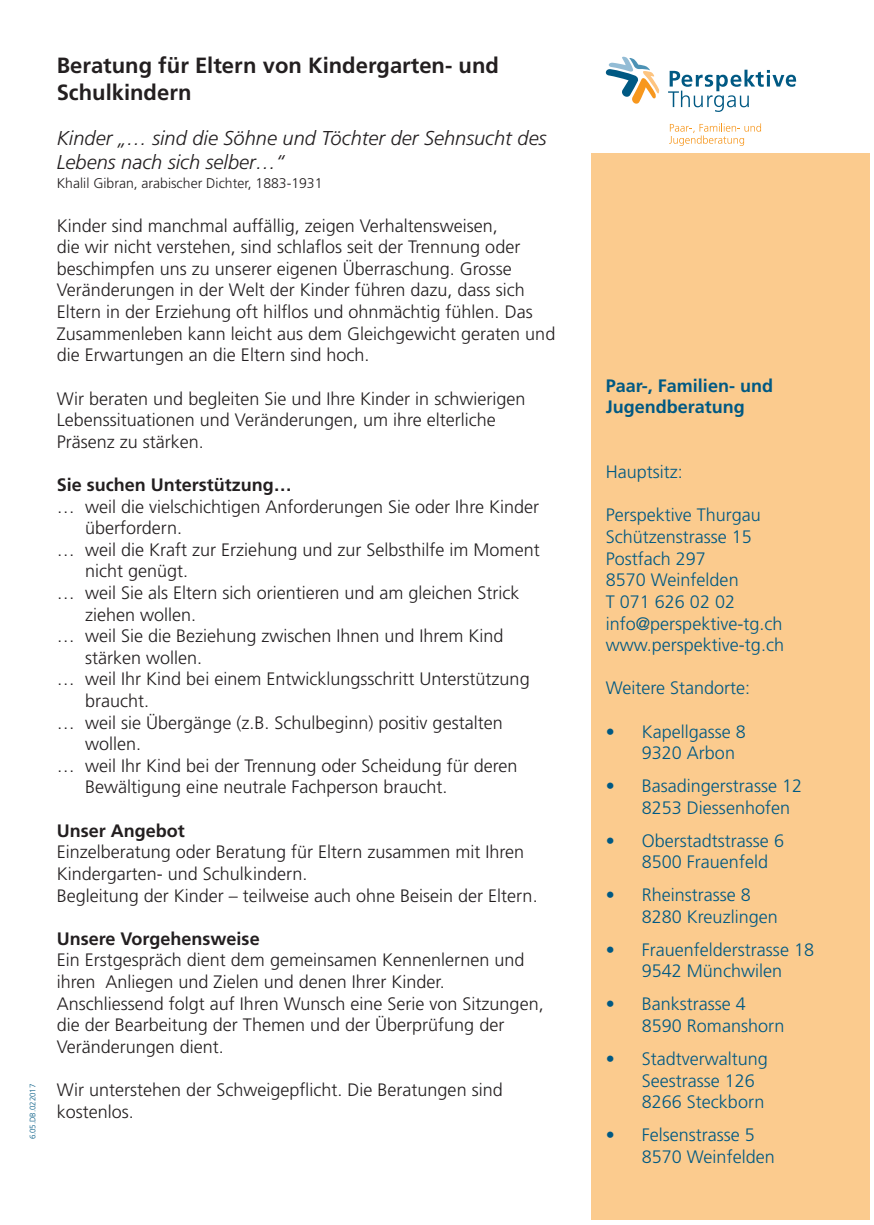
<style>
.page{position:relative;width:874px;height:1225px;background:#fff}
.page>*{position:absolute;margin:0;border:0;box-sizing:border-box;transform-origin:0 0}
.t1{font:700 22px/26.4px "Frutiger LT Std";color:#231f20}
.t2{font:italic 300 20px/24px "Frutiger LT Std";color:#231f20}
.t3{font:300 18px/21.6px "Frutiger LT Std";color:#231f20}
.t4{font:300 18px/21.6px "Frutiger";color:#005983}
.t5{font:700 18px "Frutiger LT Std";color:#231f20}
.t6{font:700 18px/21.6px "Frutiger";color:#005983}
.t7{font:300 14px "Frutiger LT Std";color:#231f20}
.t8{font:300 8px "Frutiger";letter-spacing:-.01em;color:#005983}
</style>
<div class="page">
<div style="left:591px;top:153px;width:277px;height:1066px;background:#fbcb8e"></div>
<svg style="left:669px;top:123px;width:91px;height:23px"></svg>
<svg style="left:605px;top:57px;width:54px;height:47px"></svg>
<svg style="left:668px;top:70px;width:127px;height:42px"></svg>
<p class="t8" style="left:28px;top:1139px;width:57px;rotate:-90deg">6.05.DB.022017</p>
<p class="t1" style="left:57px;top:52px;width:443px">Beratung für Eltern von Kindergarten- und<br>Schulkindern</p>
<p class="t2" style="left:57px;top:127px;width:491px">Kinder „… sind die Söhne und Töchter der Sehnsucht des<br>Lebens nach sich selber…“</p>
<p class="t7" style="left:57px;top:176px;width:267px">Khalil Gibran, arabischer Dichter, 1883-1931</p>
<p class="t3" style="left:57px;top:215px;width:500px">Kinder sind manchmal auffällig, zeigen Verhaltensweisen,<br>die wir nicht verstehen, sind schlaflos seit der Trennung oder beschimpfen uns zu unserer eigenen Überraschung. Grosse Veränderungen in der Welt der Kinder führen dazu, dass sich Eltern in der Erziehung oft hilflos und ohnmächtig fühlen. Das Zusammenleben kann leicht aus dem Gleichgewicht geraten und die Erwartungen an die Eltern sind hoch.</p>
<p class="t3" style="left:57px;top:388px;width:470px">Wir beraten und begleiten Sie und Ihre Kinder in schwierigen<br>Lebenssituationen und Veränderungen, um ihre elterliche<br>Präsenz zu stärken.</p>
<p class="t5" style="left:57px;top:474px;width:237px">Sie suchen Unterstützung…</p>
<p class="t3" style="left:57px;top:496px;width:483px">… weil die vielschichtigen Anforderungen Sie oder Ihre Kinder</p>
<p class="t3" style="left:85px;top:517px;width:99px">überfordern.</p>
<p class="t3" style="left:57px;top:539px;width:484px">… weil die Kraft zur Erziehung und zur Selbsthilfe im Moment</p>
<p class="t3" style="left:85px;top:560px;width:105px">nicht genügt.</p>
<p class="t3" style="left:57px;top:582px;width:464px">… weil Sie als Eltern sich orientieren und am gleichen Strick</p>
<p class="t3" style="left:85px;top:604px;width:113px">ziehen wollen.</p>
<p class="t3" style="left:57px;top:625px;width:448px">… weil Sie die Beziehung zwischen Ihnen und Ihrem Kind</p>
<p class="t3" style="left:85px;top:647px;width:119px">stärken wollen.</p>
<p class="t3" style="left:57px;top:668px;width:474px">… weil Ihr Kind bei einem Entwicklungsschritt Unterstützung</p>
<p class="t3" style="left:85px;top:690px;width:66px">braucht.</p>
<p class="t3" style="left:57px;top:712px;width:447px">… weil sie Übergänge (z.B. Schulbeginn) positiv gestalten</p>
<p class="t3" style="left:85px;top:733px;width:58px">wollen.</p>
<p class="t3" style="left:57px;top:755px;width:462px">… weil Ihr Kind bei der Trennung oder Scheidung für deren</p>
<p class="t3" style="left:85px;top:776px;width:364px">Bewältigung eine neutrale Fachperson braucht.</p>
<p class="t5" style="left:57px;top:820px;width:129px">Unser Angebot</p>
<p class="t3" style="left:57px;top:841px;width:482px">Einzelberatung oder Beratung für Eltern zusammen mit Ihren<br>Kindergarten- und Schulkindern.<br>Begleitung der Kinder – teilweise auch ohne Beisein der Eltern.</p>
<p class="t5" style="left:57px;top:928px;width:204px">Unsere Vorgehensweise</p>
<p class="t3" style="left:57px;top:949px;width:488px">Ein Erstgespräch dient dem gemeinsamen Kennenlernen und ihren Anliegen und Zielen und denen Ihrer Kinder.<br>Anschliessend folgt auf Ihren Wunsch eine Serie von Sitzungen, die der Bearbeitung der Themen und der Überprüfung der Veränderungen dient.</p>
<p class="t3" style="left:57px;top:1079px;width:447px">Wir unterstehen der Schweigepflicht. Die Beratungen sind kostenlos.</p>
<p class="t6" style="left:605px;top:375px;width:169px">Paar-, Familien- und<br>Jugendberatung</p>
<p class="t4" style="left:605px;top:461px;width:79px">Hauptsitz:</p>
<p class="t4" style="left:605px;top:505px;width:180px">Perspektive Thurgau<br>Schützenstrasse 15<br>Postfach 297<br>8570 Weinfelden<br>T 071 626 02 02 info@perspektive-tg.ch www.perspektive-tg.ch</p>
<p class="t4" style="left:605px;top:677px;width:146px">Weitere Standorte:</p>
<p class="t4" style="left:641px;top:721px;width:106px;text-indent:-36px">• Kapellgasse 8<br>9320 Arbon</p>
<p class="t4" style="left:641px;top:775px;width:162px;text-indent:-36px">• Basadingerstrasse 12<br>8253 Diessenhofen</p>
<p class="t4" style="left:641px;top:830px;width:144px;text-indent:-36px">• Oberstadtstrasse 6<br>8500 Frauenfeld</p>
<p class="t4" style="left:641px;top:884px;width:137px;text-indent:-36px">• Rheinstrasse 8<br>8280 Kreuzlingen</p>
<p class="t4" style="left:605px;top:939px;width:210px;text-align:center">• Frauenfelderstrasse 18<br>9542 Münchwilen</p>
<p class="t4" style="left:641px;top:993px;width:144px;text-indent:-36px">• Bankstrasse 4<br>8590 Romanshorn</p>
<p class="t4" style="left:641px;top:1048px;width:127px;text-indent:-36px">• Stadtverwaltung<br>Seestrasse 126<br>8266 Steckborn</p>
<p class="t4" style="left:641px;top:1124px;width:134px;text-indent:-36px">• Felsenstrasse 5<br>8570 Weinfelden</p>
</div>
